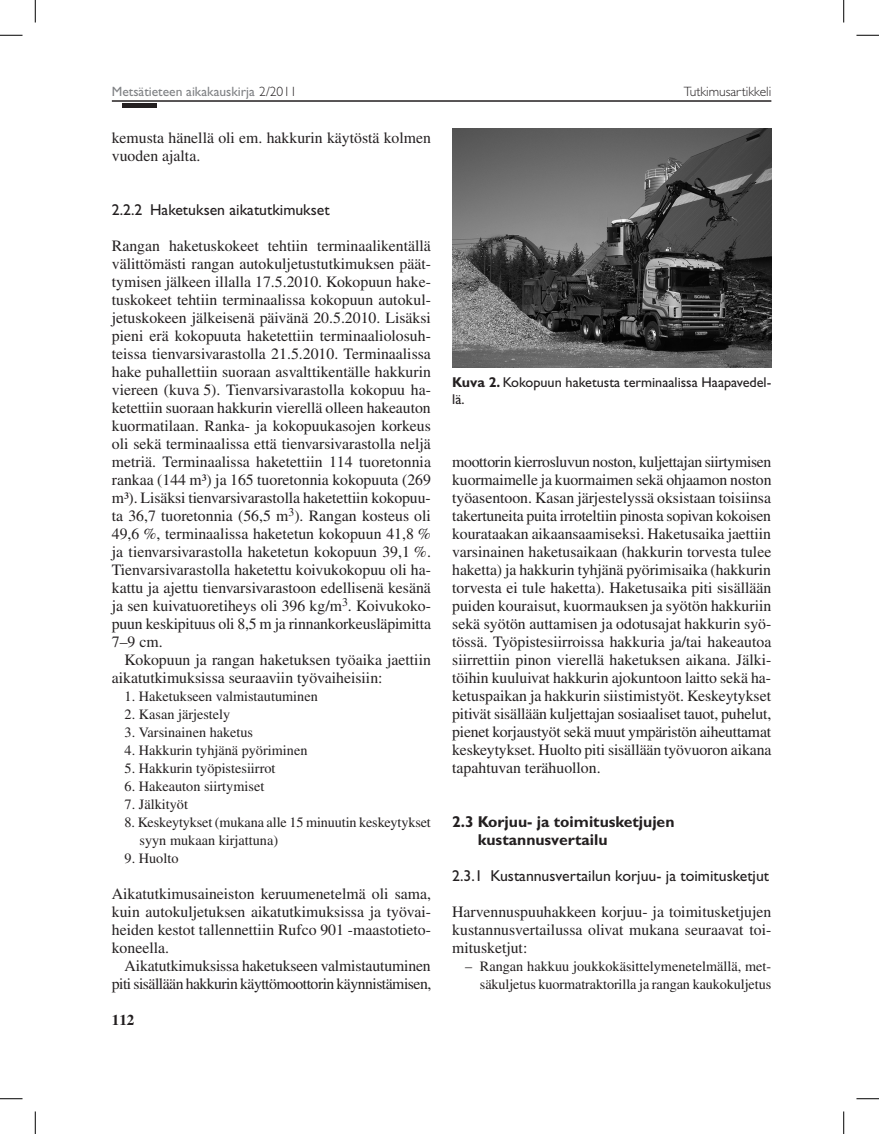
<style>
.page{position:relative;width:879px;height:1134px;background:#fff}
.page>*{position:absolute;margin:0;border:0;box-sizing:border-box;transform-origin:0 0}
.t1{font:15.75px/18px "Times";color:#231f20;text-align:justify}
.t2{font:15.75px/18px "Times";letter-spacing:-.035em;color:#231f20;text-align:right}
.t3{font:15.75px "Gill Sans";color:#231f20}
.t4{font:700 15.75px/18px "Gill Sans";color:#231f20}
.t5{font:700 15px "Times";color:#231f20}
.t6{font:14.25px/18px "Times";color:#231f20}
.t7{font:14.25px/16.5px "Gill Sans";color:#231f20}
.t8{font:13.5px "Gill Sans";color:#808285}
.t9{font:300 13.5px "Gill Sans";color:#231f20}
.s1{font-weight:300;color:#231f20}
.s2{font-weight:700}
</style>
<div class="page">
<hr style="left:112px;top:100px;width:659px;height:2px;background:#231f20">
<div style="left:122px;top:103px;width:35px;height:5px;background:#231f20"></div>
<img style="left:452px;top:129px;width:319px;height:239px">
<svg style="left:0;top:35px;width:22px;height:1px"></svg>
<svg style="left:856px;top:35px;width:22px;height:1px"></svg>
<svg style="left:0;top:1098px;width:22px;height:1px"></svg>
<svg style="left:856px;top:1098px;width:22px;height:1px"></svg>
<svg style="left:35px;top:0;width:1px;height:22px"></svg>
<svg style="left:35px;top:1111px;width:1px;height:23px"></svg>
<svg style="left:843px;top:0;width:1px;height:22px"></svg>
<svg style="left:843px;top:1111px;width:1px;height:23px"></svg>
<p class="t8" style="left:112px;top:84px;width:186px">Metsätieteen aikakauskirja <span class="s1">2/2011</span></p>
<p class="t9" style="left:683px;top:84px;width:89px">Tutkimusartikkeli</p>
<p class="t1" style="left:112px;top:128px;width:320px">kemusta hänellä oli em. hakkurin käytöstä kolmen vuoden ajalta.</p>
<p class="t3" style="left:112px;top:200px;width:219px">2.2.2 Haketuksen aikatutkimukset</p>
<p class="t1" style="left:112px;top:236px;width:320px">Rangan haketuskokeet tehtiin terminaalikentällä välittömästi rangan autokuljetustutkimuksen päät&shy;tymisen jälkeen illalla 17.5.2010. Kokopuun hake&shy;tuskokeet tehtiin terminaalissa kokopuun autokul&shy;jetuskokeen jälkeisenä päivänä 20.5.2010. Lisäksi pieni erä kokopuuta haketettiin terminaaliolosuh&shy;teissa tienvarsivarastolla 21.5.2010. Terminaalissa hake puhallettiin suoraan asvalttikentälle hakkurin viereen (kuva 5). Tienvarsivarastolla kokopuu ha&shy;ketettiin suoraan hakkurin vierellä olleen hakeauton kuormatilaan. Ranka- ja kokopuukasojen korkeus oli sekä terminaalissa että tienvarsivarastolla neljä metriä. Terminaalissa haketettiin 114 tuoretonnia rankaa (144 m³) ja 165 tuoretonnia kokopuuta (269 m³). Lisäksi tienvarsivarastolla haketettiin kokopuu&shy;ta 36,7 tuoretonnia (56,5 m<sup>3</sup>). Rangan kosteus oli 49,6 %, terminaalissa haketetun kokopuun 41,8 % ja tienvarsivarastolla haketetun kokopuun 39,1 %.<br>Tienvarsivarastolla haketettu koivukokopuu oli ha&shy;kattu ja ajettu tienvarsivarastoon edellisenä kesänä ja sen kuivatuoretiheys oli 396 kg/m<sup>3</sup>. Koivukoko&shy;puun keskipituus oli 8,5 m ja rinnankorkeusläpimitta 7–9 cm.</p>
<p class="t1" style="left:112px;top:650px;width:320px;text-indent:13px">Kokopuun ja rangan haketuksen työaika jaettiin aikatutkimuksissa seuraaviin työvaiheisiin:</p>
<p class="t6" style="left:125px;top:687px;width:195px">1. Haketukseen valmistautuminen</p>
<p class="t6" style="left:125px;top:705px;width:107px">2. Kasan järjestely</p>
<p class="t6" style="left:125px;top:723px;width:130px">3. Varsinainen haketus</p>
<p class="t6" style="left:125px;top:741px;width:184px">4. Hakkurin tyhjänä pyöriminen</p>
<p class="t6" style="left:125px;top:759px;width:152px">5. Hakkurin työpistesiirrot</p>
<p class="t6" style="left:125px;top:777px;width:141px">6. Hakeauton siirtymiset</p>
<p class="t6" style="left:125px;top:795px;width:65px">7. Jälkityöt</p>
<p class="t6" style="left:139px;top:813px;width:293px;text-indent:-15px">8. Keskeytykset (mukana alle 15 minuutin keskeytykset syyn mukaan kirjattuna)</p>
<p class="t6" style="left:125px;top:849px;width:55px">9. Huolto</p>
<p class="t1" style="left:112px;top:884px;width:320px">Aikatutkimusaineiston keruumenetelmä oli sama, kuin autokuljetuksen aikatutkimuksissa ja työvai&shy;heiden kestot tallennettiin Rufco 901 -maastotieto&shy;koneella.</p>
<p class="t2" style="left:112px;top:956px;width:321px">Aikatutkimuksissa haketukseen valmistautuminen piti sisällään hakkurin käyttömoottorin käynnistämisen,</p>
<p class="t7" style="left:452px;top:374px;width:320px"><span class="s2">Kuva 2.</span> Kokopuun haketusta terminaalissa Haapavedel&shy;lä.</p>
<p class="t1" style="left:452px;top:452px;width:321px">moottorin kierrosluvun noston, kuljettajan siirtymisen kuormaimelle ja kuormaimen sekä ohjaamon noston työasentoon. Kasan järjestelyssä oksistaan toisiinsa takertuneita puita irroteltiin pinosta sopivan kokoisen kourataakan aikaansaamiseksi. Haketusaika jaettiin varsinainen haketusaikaan (hakkurin torvesta tulee haketta) ja hakkurin tyhjänä pyörimisaika (hakkurin torvesta ei tule haketta). Haketusaika piti sisällään puiden kouraisut, kuormauksen ja syötön hakkuriin sekä syötön auttamisen ja odotusajat hakkurin syö&shy;tössä. Työpistesiirroissa hakkuria ja/tai hakeautoa siirrettiin pinon vierellä haketuksen aikana. Jälki&shy;töihin kuuluivat hakkurin ajokuntoon laitto sekä ha&shy;ketuspaikan ja hakkurin siistimistyöt. Keskeytykset pitivät sisällään kuljettajan sosiaaliset tauot, puhelut, pienet korjaustyöt sekä muut ympäristön aiheuttamat keskeytykset. Huolto piti sisällään työvuoron aikana tapahtuvan terähuollon.</p>
<p class="t4" style="left:477px;top:812px;width:198px;text-indent:-25px">2.3 Korjuu- ja toimitusketjujen kustannusvertailu</p>
<p class="t3" style="left:452px;top:866px;width:318px">2.3.1 Kustannusvertailun korjuu- ja toimitusketjut</p>
<p class="t1" style="left:452px;top:902px;width:320px">Harvennuspuuhakkeen korjuu- ja toimitusketjujen kustannusvertailussa olivat mukana seuraavat toi&shy;mitusketjut:</p>
<p class="t6" style="left:465px;top:957px;width:308px;text-align:right">– Rangan hakkuu joukkokäsittelymenetelmällä, met&shy;säkuljetus kuormatraktorilla ja rangan kaukokuljetus</p>
<p class="t5" style="left:112px;top:1010px;width:24px">112</p>
</div>
